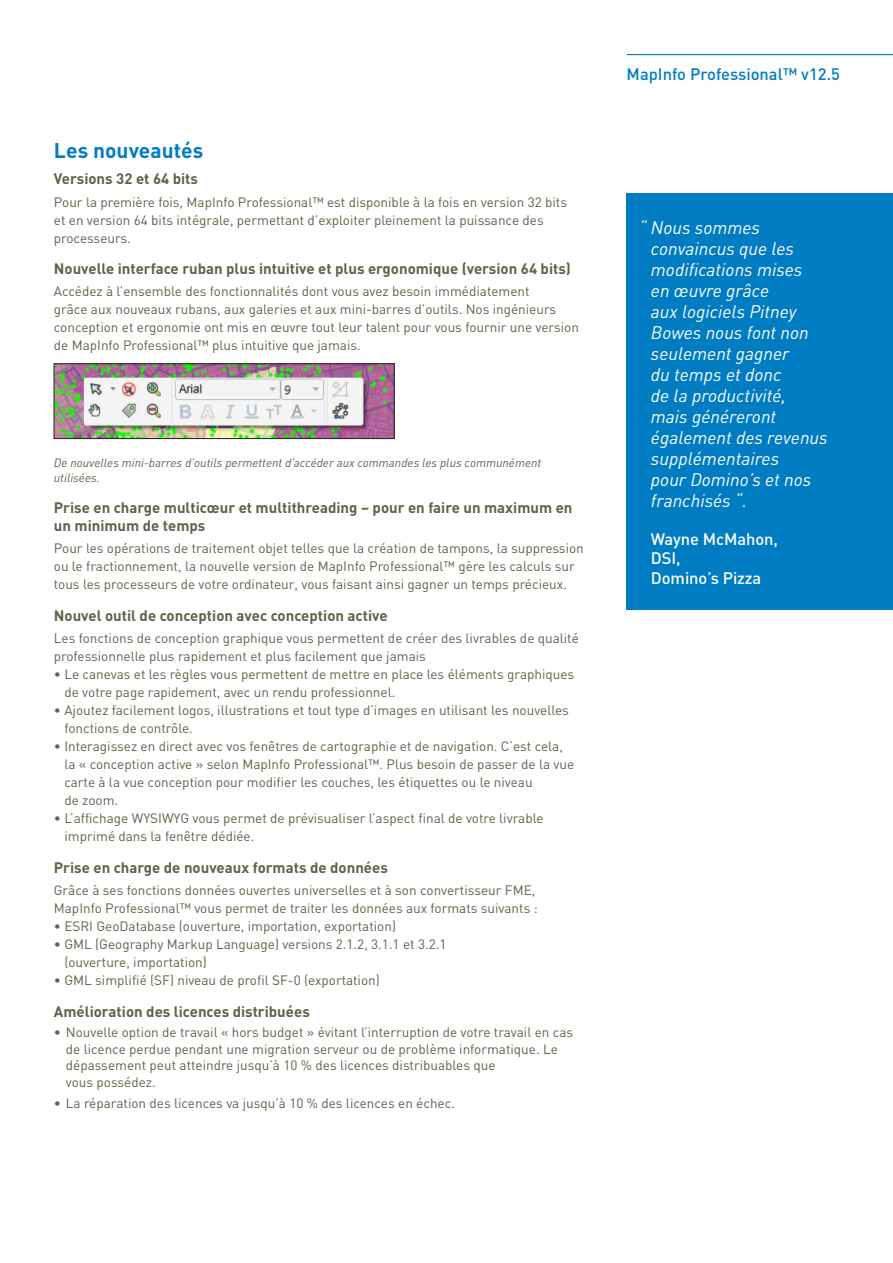
<style>
.page{position:relative;width:893px;height:1263px;background:#fff}
.page>*{position:absolute;margin:0;border:0;box-sizing:border-box;transform-origin:0 0}
._4__color_subhead{font:700 21px "DIN";color:#007cc2}
._14__Sidebar_body_co{font:italic 18px/21px "DIN";color:#fff}
._14__Sidebar_body_co-2{font:500 16.5px/19.5px "DIN";letter-spacing:-.005em;color:#fff}
._12__color_product_n{font:500 16.5px "DIN";color:#007cc2}
.benfits_header{font:700 15px/18px "DIN";color:#60614b}
._5__body_text{font:13.5px/18px "DIN";color:#60614b}
.benefits{font:13.5px/16.5px "DIN";color:#60614b}
._10__image_caption{font:italic 12px/15px "DIN";color:#60614b}
</style>
<div class="page">
<hr style="left:627px;top:54px;width:266px;height:1px;background:#007cc2">
<div style="left:626px;top:193px;width:267px;height:416px;background:#007cc2"></div>
<img style="left:56px;top:366px;width:336px;height:71px">
<div style="left:54px;top:364px;width:340px;height:75px;border:1px solid #231f20"></div>
<p class="_4__color_subhead" style="left:54px;top:136px;width:151px">Les nouveautés</p>
<p class="benfits_header" style="left:54px;top:169px;width:146px">Versions 32 et 64 bits</p>
<p class="_5__body_text" style="left:54px;top:192px;width:515px">Pour la première fois, MapInfo Professional™ est disponible à la fois en version 32 bits et en version 64 bits intégrale, permettant d’exploiter pleinement la puissance des processeurs.</p>
<p class="benfits_header" style="left:54px;top:259px;width:519px">Nouvelle interface ruban plus intuitive et plus ergonomique (version 64 bits)</p>
<p class="_5__body_text" style="left:54px;top:282px;width:527px">Accédez à l’ensemble des fonctionnalités dont vous avez besoin immédiatement<br>grâce aux nouveaux rubans, aux galeries et aux mini-barres d’outils. Nos ingénieurs conception et ergonomie ont mis en œuvre tout leur talent pour vous fournir une version de MapInfo Professional™ plus intuitive que jamais.</p>
<p class="_10__image_caption" style="left:54px;top:455px;width:489px">De nouvelles mini-barres d’outils permettent d’accéder aux commandes les plus communément utilisées.</p>
<p class="benfits_header" style="left:54px;top:498px;width:520px">Prise en charge multicœur et multithreading – pour en faire un maximum en un minimum de temps</p>
<p class="_5__body_text" style="left:54px;top:539px;width:531px">Pour les opérations de traitement objet telles que la création de tampons, la suppression ou le fractionnement, la nouvelle version de MapInfo Professional™ gère les calculs sur tous les processeurs de votre ordinateur, vous faisant ainsi gagner un temps précieux.</p>
<p class="benfits_header" style="left:54px;top:606px;width:335px">Nouvel outil de conception avec conception active</p>
<p class="_5__body_text" style="left:54px;top:629px;width:527px">Les fonctions de conception graphique vous permettent de créer des livrables de qualité professionnelle plus rapidement et plus facilement que jamais</p>
<p class="_5__body_text" style="left:64px;top:665px;width:511px;text-indent:-11px">• Le canevas et les règles vous permettent de mettre en place les éléments graphiques de votre page rapidement, avec un rendu professionnel.</p>
<p class="_5__body_text" style="left:64px;top:701px;width:506px;text-indent:-11px">• Ajoutez facilement logos, illustrations et tout type d’images en utilisant les nouvelles fonctions de contrôle.</p>
<p class="_5__body_text" style="left:64px;top:737px;width:511px;text-indent:-11px">• Interagissez en direct avec vos fenêtres de cartographie et de navigation. C’est cela, la « conception active » selon MapInfo Professional™. Plus besoin de passer de la vue carte à la vue conception pour modifier les couches, les étiquettes ou le niveau<br>de zoom.</p>
<p class="_5__body_text" style="left:64px;top:809px;width:481px;text-indent:-11px">• L’affichage WYSIWYG vous permet de prévisualiser l’aspect final de votre livrable imprimé dans la fenêtre dédiée.</p>
<p class="benfits_header" style="left:54px;top:858px;width:336px">Prise en charge de nouveaux formats de données</p>
<p class="_5__body_text" style="left:54px;top:881px;width:485px">Grâce à ses fonctions données ouvertes universelles et à son convertisseur FME,<br>MapInfo Professional™ vous permet de traiter les données aux formats suivants :</p>
<p class="_5__body_text" style="left:54px;top:917px;width:344px">• ESRI GeoDatabase (ouverture, importation, exportation)</p>
<p class="_5__body_text" style="left:64px;top:935px;width:384px;text-indent:-11px">• GML (Geography Markup Language) versions 2.1.2, 3.1.1 et 3.2.1 (ouverture, importation)</p>
<p class="_5__body_text" style="left:54px;top:971px;width:327px">• GML simplifié (SF) niveau de profil SF-0 (exportation)</p>
<p class="benfits_header" style="left:54px;top:1001px;width:257px">Amélioration des licences distribuées</p>
<p class="benefits" style="left:66px;top:1024px;width:509px;text-indent:-12px">• Nouvelle option de travail « hors budget » évitant l’interruption de votre travail en cas de licence perdue pendant une migration serveur ou de problème informatique. Le dépassement peut atteindre jusqu’à 10 % des licences distribuables que<br>vous possédez.</p>
<p class="benefits" style="left:54px;top:1094px;width:403px">• La réparation des licences va jusqu’à 10 % des licences en échec.</p>
<p class="_12__color_product_n" style="left:627px;top:64px;width:215px">MapInfo Professional™ v12.5</p>
<p class="_14__Sidebar_body_co" style="left:651px;top:217px;width:178px;text-indent:-12px">“ Nous sommes convaincus que les modifications mises<br>en œuvre grâce<br>aux logiciels Pitney<br>Bowes nous font non seulement gagner<br>du temps et donc<br>de la productivité,<br>mais généreront également des revenus supplémentaires<br>pour Domino’s et nos franchisés “.</p>
<p class="_14__Sidebar_body_co-2" style="left:651px;top:528px;width:128px">Wayne McMahon,<br>DSI,<br>Domino’s Pizza</p>
</div>
